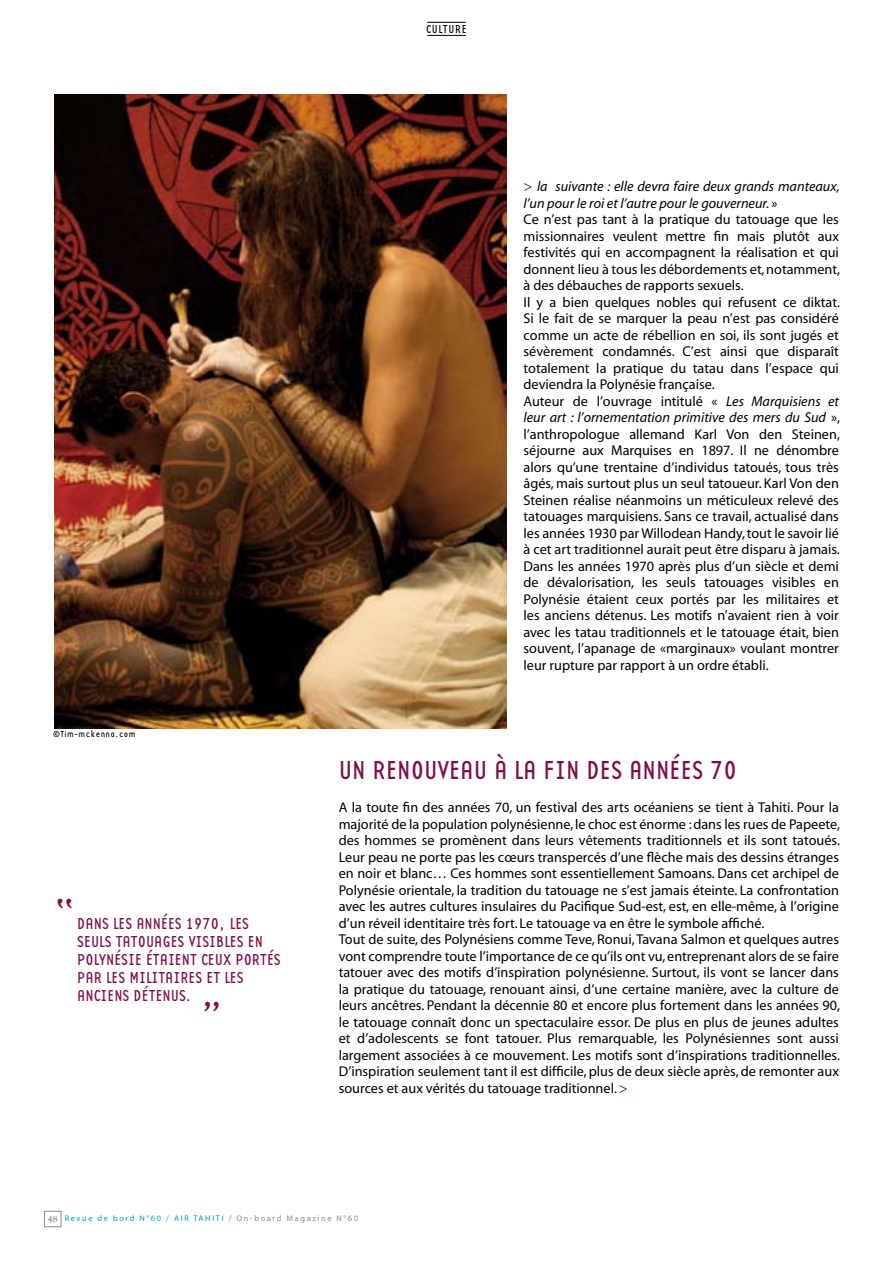
<style>
.page{position:relative;width:893px;height:1263px;background:#fff}
.page>*{position:absolute;margin:0;border:0;box-sizing:border-box;transform-origin:0 0}
.t1{font:37.5px "Base Twelve Sans Smallcaps";color:#7e0f4d}
.t2{font:27px "Base Twelve Sans";color:#7e0f4d}
.t3{font:16.5px "Base Twelve Sans";color:#7e0f4d}
.t4{font:14.25px/16.5px "Myriad";color:#000}
.t5{font:12px "Base Twelve Sans";letter-spacing:.05em;color:#000}
.t6{font:9px "Base Twelve Sans";letter-spacing:.05em;color:#000}
.t7{font:8.25px "Myriad";letter-spacing:.2em;color:#009ab1}
.s1{font-size:15px;color:#7e0f4d}
.s2{font-style:italic}
.s3{font-family:"Goudy";font-weight:700;font-size:9px;color:#87888a}
.s4{color:#87888a}
</style>
<div class="page">
<hr style="left:427px;top:22px;width:39px;height:1px;background:#000">
<hr style="left:427px;top:35px;width:39px;height:1px;background:#000">
<img style="left:54px;top:95px;width:453px;height:634px">
<div style="left:44px;top:1211px;width:17px;height:16px;border:1px solid #87888a"></div>
<p class="t5" style="left:426px;top:21px;width:42px">CULTURE</p>
<p class="t6" style="left:53px;top:728px;width:84px">©TIM-MCKENNA.COM</p>
<h1 class="t1" style="left:54px;top:888px;width:23px">“</h1>
<p class="t3" style="left:77px;top:913px;width:9px">DANS</p>
<p class="t3" style="left:113px;top:913px;width:124px">LES ANNÉES 1970, LES</p>
<p class="t3" style="left:77px;top:931px;width:8px">SEULS</p>
<p class="t3" style="left:116px;top:931px;width:9px">TATOUA</p>
<p class="t3" style="left:163px;top:931px;width:93px">GES VISIBLES EN</p>
<p class="t3" style="left:77px;top:949px;width:16px">POLYN</p>
<p class="t3" style="left:114px;top:949px;width:47px">ÉSIE ÉTAIENT</p>
<p class="t3" style="left:201px;top:949px;width:43px">CEUX PORT</p>
<p class="t3" style="left:267px;top:949px;width:14px">ÉS</p>
<p class="t3" style="left:77px;top:967px;width:9px">PAR</p>
<p class="t3" style="left:106px;top:967px;width:32px">LES MILITAIRES</p>
<p class="t3" style="left:207px;top:967px;width:25px">ET LES</p>
<p class="t3" style="left:77px;top:985px;width:32px">ANCIENS</p>
<p class="t3" style="left:134px;top:985px;width:24px">DÉTENUS</p>
<p class="t3" style="left:186px;top:985px;width:7px">.</p>
<h1 class="t1" style="left:201px;top:991px;width:23px">”</h1>
<p class="t4" style="left:524px;top:179px;width:318px"><span class="s1">&gt;</span> <span class="s2">la suivante : elle devra faire deux grands manteaux, l’un pour le roi et l’autre pour le gouverneur.</span> »<br>Ce n’est pas tant à la pratique du tatouage que les missionnaires veulent mettre fin mais plutôt aux festivités qui en accompagnent la réalisation et qui donnent lieu à tous les débordements et, notamment, à des débauches de rapports sexuels.<br>I l y a bien quelques nobles qui refusent ce diktat.<br>Si le fait de se marquer la peau n’est pas considéré comme un acte de rébellion en soi, ils sont jugés et sévèrement condamnés. C’est ainsi que disparaît totalement la pratique du tatau dans l’espace qui deviendra la Polynésie française.<br>Auteur de l’ouvrage intitulé « <span class="s2">Les Marquisiens et leur art : l’ornementation primitive des mers du Sud</span> », l’anthropologue allemand Karl Von den Steinen, séjourne aux Marquises en 1897. I l ne dénombre alors qu’une trentaine d’individus tatoués, tous très âgés, mais surtout plus un seul tatoueur. Karl Von den Steinen réalise néanmoins un méticuleux relevé des tatouages marquisiens. Sans ce travail, actualisé dans les années 1930 par Willodean Handy, tout le savoir lié à cet art traditionnel aurait peut être disparu à jamais.<br>Dans les années 1970 après plus d’un siècle et demi de dévalorisation, les seuls tatouages visibles en Polynésie étaient ceux portés par les militaires et les anciens détenus. Les motifs n’avaient rien à voir avec les tatau traditionnels et le tatouage était, bien souvent, l’apanage de «marginaux» voulant montrer leur rupture par rapport à un ordre établi.</p>
<h2 class="t2" style="left:339px;top:753px;width:47px">UN RENOU</h2>
<h2 class="t2" style="left:438px;top:753px;width:301px">VEAU À LA FIN DES ANNÉES 70</h2>
<p class="t4" style="left:339px;top:800px;width:503px">A la toute fin des années 70, un festival des arts océaniens se tient à Tahiti. Pour la majorité de la population polynésienne, le choc est énorme : dans les rues de Papeete, des hommes se promènent dans leurs vêtements traditionnels et ils sont tatoués.<br>Leur peau ne porte pas les cœurs transpercés d’une flèche mais des dessins étranges en noir et blanc… Ces hommes sont essentiellement Samoans. Dans cet archipel de Polynésie orientale, la tradition du tatouage ne s’est jamais éteinte. La confrontation avec les autres cultures insulaires du Pacifique Sud-est, est, en elle-même, à l’origine d’un réveil identitaire très fort. Le tatouage va en être le symbole affiché.<br>Tout de suite, des Polynésiens comme Teve, Ronui, Tavana Salmon et quelques autres vont comprendre toute l’importance de ce qu’ils ont vu, entreprenant alors de se faire tatouer avec des motifs d’inspiration polynésienne. Surtout, ils vont se lancer dans la pratique du tatouage, renouant ainsi, d’une certaine manière, avec la culture de leurs ancêtres. Pendant la décennie 80 et encore plus fortement dans les années 90, le tatouage connaît donc un spectaculaire essor. De plus en plus de jeunes adultes et d’adolescents se font tatouer. Plus remarquable, les Polynésiennes sont aussi largement associées à ce mouvement. Les motifs sont d’inspirations traditionnelles.<br>D’inspiration seulement tant il est difficile, plus de deux siècle après, de remonter aux sources et aux vérités du tatouage traditionnel. <span class="s1">&gt;</span></p>
<p class="t7" style="left:48px;top:1214px;width:312px"><span class="s3">48</span> Revue de bord N°60 / AI R TAHI TI / <span class="s4">O n-board Magazine N°60</span></p>
</div>
